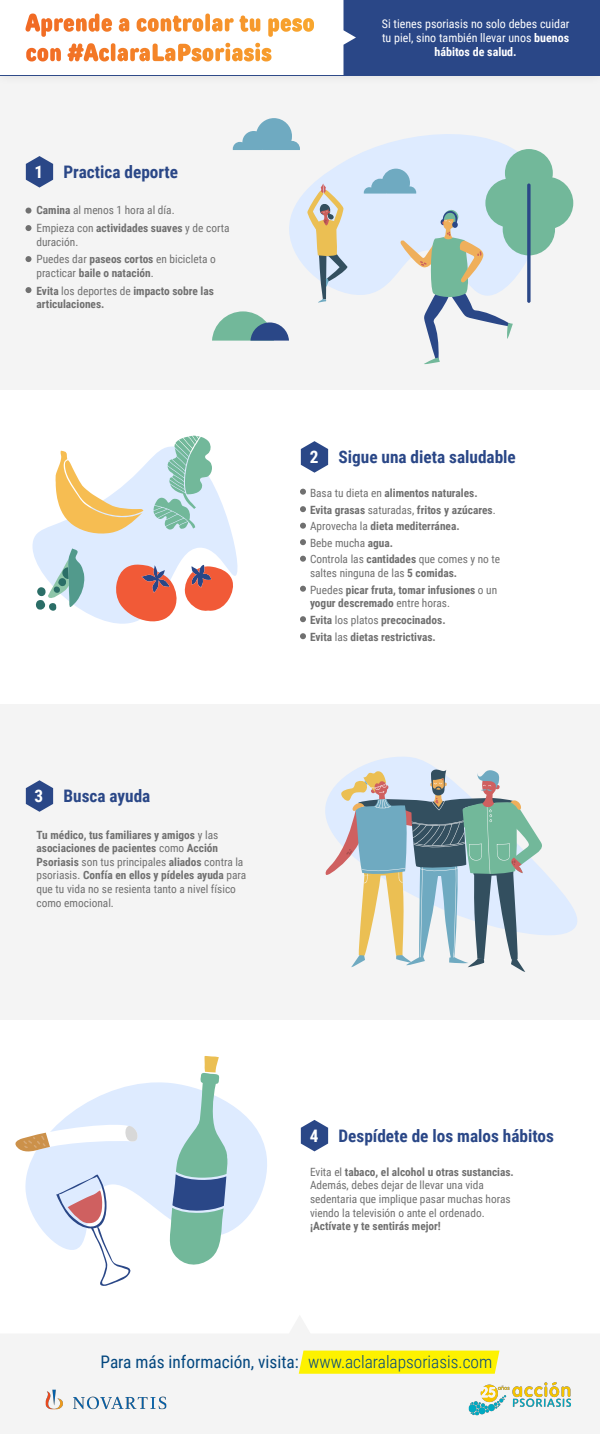
<style>
.page{position:relative;width:600px;height:1434px;background:#fff}
.page>*{position:absolute;margin:0;border:0;box-sizing:border-box;transform-origin:0 0}
.t1{font:17.3px "Roboto Condensed";color:#03477f}
.t2{font:700 17.25px "Roboto Condensed";color:#2a4787}
.t3{font:12px/14.4px "Roboto Condensed";color:#fff;text-align:center}
.t4{font:700 11.35px/16.6px "Roboto Condensed";color:#707070}
.t5{font:11.35px/13.7px "Roboto Condensed";color:#707070}
.s1{color:#fff}
.s2{font-weight:700}
.s3{font-weight:400}
.s4{font-weight:300}
</style>
<div class="page">
<svg style="left:0;top:1316px;width:600px;height:118px;fill:#f4f4f4"></svg>
<div style="left:0;top:74px;width:600px;height:316px;background:#f4f4f4"></div>
<div style="left:0;top:704px;width:600px;height:315px;background:#f4f4f4"></div>
<img style="left:0;top:75px;width:600px;height:1px">
<div style="left:0;top:0;width:600px;height:75px;background:#2a4787"></div>
<svg style="left:0;top:0;width:356px;height:75px"></svg>
<svg style="left:26px;top:156px;width:27px;height:32px"></svg>
<svg style="left:357px;top:757px;width:220px;height:178px"></svg>
<svg style="left:289px;top:134px;width:271px;height:161px;fill:#deebff"></svg>
<div style="left:485px;top:178px;width:49px;height:49px;background:#72b89a;border-radius:50%"></div>
<div style="left:505px;top:149px;width:48px;height:48px;background:#72b89a;border-radius:50%"></div>
<div style="left:521px;top:177px;width:52px;height:52px;background:#72b89a;border-radius:50%"></div>
<div style="left:503px;top:203px;width:52px;height:52px;background:#72b89a;border-radius:50%"></div>
<svg style="left:527px;top:183px;width:4px;height:120px"></svg>
<svg style="left:364px;top:169px;width:52px;height:25px"></svg>
<svg style="left:233px;top:118px;width:67px;height:32px"></svg>
<svg style="left:212px;top:311px;width:77px;height:29px"></svg>
<svg style="left:26px;top:208px;width:6px;height:6px"></svg>
<svg style="left:26px;top:225px;width:6px;height:6px"></svg>
<svg style="left:26px;top:256px;width:6px;height:6px"></svg>
<svg style="left:26px;top:287px;width:6px;height:6px"></svg>
<svg style="left:26px;top:780px;width:27px;height:32px"></svg>
<svg style="left:301px;top:1120px;width:27px;height:31px"></svg>
<svg style="left:25px;top:1082px;width:242px;height:161px;fill:#deebff"></svg>
<svg style="left:15px;top:1119px;width:123px;height:34px"></svg>
<svg style="left:167px;top:1056px;width:61px;height:209px"></svg>
<svg style="left:56px;top:1174px;width:75px;height:112px"></svg>
<div style="left:299px;top:1350px;width:200px;height:23px;background:#fdf200"></div>
<img style="left:44px;top:1388px;width:124px;height:22px">
<svg style="left:401px;top:206px;width:112px;height:158px"></svg>
<svg style="left:307px;top:183px;width:40px;height:119px"></svg>
<svg style="left:325px;top:769px;width:217px;height:203px"></svg>
<img style="left:466px;top:1379px;width:110px;height:40px">
<img style="left:32px;top:435px;width:297px;height:205px">
<h2 class="t2" style="left:34px;top:160px;width:145px"><span class="s1">1</span> Practica deporte</h2>
<p class="t5" style="left:36px;top:201px;width:195px;line-height:17.6px"><span class="s2">Camina</span> al menos 1 hora al día.<br>Empieza con <span class="s2">actividades suaves</span> y de corta</p>
<p class="t5" style="left:36px;top:232px;width:181px;line-height:17.6px">duración.<br>Puedes dar <span class="s2">paseos cortos</span> en bicicleta o</p>
<p class="t4" style="left:36px;top:264px;width:179px;line-height:17.6px"><span class="s3">practicar</span> baile o natación<span class="s3">.<br></span>Evita <span class="s3">los deportes de</span> impacto sobre las</p>
<p class="t4" style="left:36px;top:295px;width:70px">articulaciones.</p>
<h2 class="t2" style="left:34px;top:784px;width:117px"><span class="s1">3</span> Busca ayuda</h2>
<p class="t4" style="left:36px;top:827px;width:211px;line-height:13.7px">Tu médico, tus familiares y amigos <span class="s3">y las </span>asociaciones de pacientes <span class="s3">como</span> Acción Psoriasis <span class="s3">son tus principales</span> aliados <span class="s3">contra la psoriasis.</span> Confía en ellos y pídeles ayuda <span class="s3">para que tu vida no se resienta tanto a nivel físico como emocional.</span></p>
<p class="t3" style="left:382px;top:16px;width:189px">Si tienes psoriasis no solo debes cuidar tu piel, sino también llevar unos <span class="s2">buenos hábitos de salud.</span></p>
<h2 class="t2" style="left:310px;top:445px;width:207px"><span class="s1">2</span> Sigue una dieta saludable</h2>
<p class="t4" style="left:310px;top:484px;width:192px"><span class="s3">Basa tu dieta en</span> alimentos naturales.<br>Evita grasas <span class="s3">saturadas,</span> fritos y azúcares<span class="s3">.<br>Aprovecha la</span> dieta mediterránea.<br><span class="s3">Bebe mucha</span> agua.<br><span class="s3">Controla las</span> cantidades <span class="s3">que comes y no te</span></p>
<p class="t4" style="left:310px;top:564px;width:189px"><span class="s3">saltes ninguna de las</span> 5 comidas.<br><span class="s3">Puedes</span> picar fruta, tomar infusiones <span class="s3">o un</span></p>
<p class="t4" style="left:310px;top:594px;width:141px">yogur descremado <span class="s3">entre horas.<br></span>Evita <span class="s3">los platos</span> precocinados.<br>Evita <span class="s3">las</span> dietas restrictivas.</p>
<h2 class="t2" style="left:310px;top:1123px;width:245px"><span class="s1">4</span> Despídete de los malos hábitos</h2>
<p class="t5" style="left:310px;top:1164px;width:205px">Evita el <span class="s2">tabaco, el alcohol u otras sustancias.<br></span>Además, debes dejar de llevar una vida sedentaria que implique pasar muchas horas viendo la televisión o ante el ordenado.</p>
<p class="t4" style="left:310px;top:1217px;width:132px">¡Actívate y te sentirás mejor!</p>
<h1 class="t1" style="left:101px;top:1350px;width:393px">Para más información, visita: <span class="s4">www.aclaralapsoriasis.com</span></h1>
</div>
